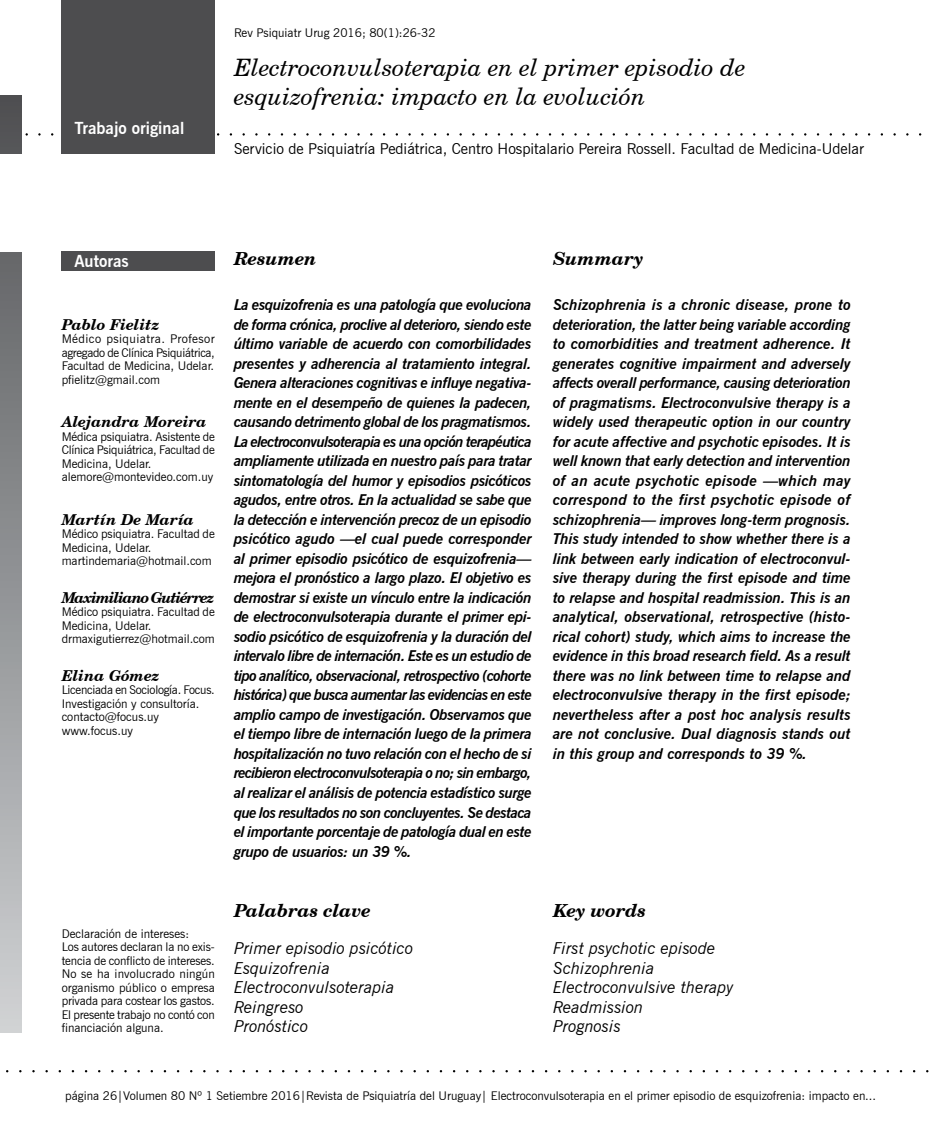
<style>
.page{position:relative;width:936px;height:1132px;background:#fff}
.page>*{position:absolute;margin:0;border:0;box-sizing:border-box;transform-origin:0 0}
.t1{font:italic 24px/28.8px "Century Schoolbook BT";color:#000}
.t2{font:italic 700 18px "Century Schoolbook BT";color:#000}
.t3{font:italic 16.5px/19.5px "News Gothic BT";color:#000}
.t4{font:700 16.5px "News Gothic BT";color:#fff}
.t5{font:italic 700 15px/19.5px "News Gothic BT";letter-spacing:-.005em;color:#000;text-align:justify}
.t6{font:15px "News Gothic BT";color:#000}
.t7{font:italic 700 15px "Century Schoolbook BT";color:#000}
.t8{font:italic 700 15px "Century Schoolbook BT";letter-spacing:-.07em;color:#000}
.t9{font:12px/13.5px "News Gothic BT";color:#000}
</style>
<div class="page">
<div style="left:62px;top:0;width:153px;height:154px;background:#4d4d4f"></div>
<div style="left:62px;top:251px;width:153px;height:20px;background:#4d4d4f"></div>
<svg style="left:0;top:95px;width:21px;height:936px;background:#959799"></svg>
<div style="left:0;top:154px;width:31px;height:97px;background:#fff"></div>
<p class="t4" style="left:74px;top:118px;width:111px">Trabajo original</p>
<p class="t9" style="left:234px;top:26px;width:203px">Rev Psiquiatr Urug 2016; 80(1):26-32</p>
<h1 class="t1" style="left:234px;top:53px;width:513px">Electroconvulsoterapia en el primer episodio de esquizofrenia: impacto en la evolución</h1>
<p class="t6" style="left:234px;top:139px;width:631px">Servicio de Psiquiatría Pediátrica, Centro Hospitalario Pereira Rossell. Facultad de Medicina-Udelar</p>
<p class="t4" style="left:74px;top:250px;width:56px">Autoras</p>
<p class="t7" style="left:62px;top:315px;width:100px">Pablo Fielitz</p>
<p class="t9" style="left:62px;top:332px;width:155px;text-align:justify">Médico psiquiatra. Profesor agregado de Clínica Psiquiátrica, Facultad de Medicina, Udelar. pfielitz@gmail.com</p>
<p class="t7" style="left:62px;top:412px;width:147px">Alejandra Moreira</p>
<p class="t9" style="left:62px;top:429px;width:155px">Médica psiquiatra. Asistente de<br>Clínica Psiquiátrica, Facultad de<br>Medicina, Udelar. alemore@montevideo.com.uy</p>
<p class="t7" style="left:62px;top:510px;width:134px">Martín De María</p>
<p class="t9" style="left:62px;top:527px;width:155px">Médico psiquiatra. Facultad de<br>Medicina, Udelar. martindemaria@hotmail.com</p>
<p class="t8" style="left:62px;top:588px;width:155px">Maximiliano Gutiérrez</p>
<p class="t9" style="left:62px;top:605px;width:155px">Médico psiquiatra. Facultad de<br>Medicina, Udelar. drmaxigutierrez@hotmail.com</p>
<p class="t7" style="left:62px;top:666px;width:100px">Elina Gómez</p>
<p class="t9" style="left:62px;top:683px;width:155px">Licenciada en Sociología. Focus.<br>Investigación y consultoría. contacto@focus.uy www.focus.uy</p>
<p class="t9" style="left:62px;top:926px;width:155px">Declaración de intereses:<br>Los autores declaran la no exis&shy;tencia de conflicto de intereses.<br>No se ha involucrado ningún organismo público o empresa privada para costear los gastos.<br>El presente trabajo no contó con financiación alguna.</p>
<p class="t2" style="left:234px;top:247px;width:84px">Resumen</p>
<p class="t5" style="left:234px;top:295px;width:299px">La esquizofrenia es una patología que evoluciona de forma crónica, proclive al deterioro, siendo este último variable de acuerdo con comorbilidades presentes y adherencia al tratamiento integral.<br>Genera alteraciones cognitivas e influye negativa&shy;mente en el desempeño de quienes la padecen, causando detrimento global de los pragmatismos.<br>La electroconvulsoterapia es una opción terapéutica ampliamente utilizada en nuestro país para tratar sintomatología del humor y episodios psicóticos agudos, entre otros. En la actualidad se sabe que la detección e intervención precoz de un episodio psicótico agudo —el cual puede corresponder al primer episodio psicótico de esquizofrenia— mejora el pronóstico a largo plazo. El objetivo es demostrar si existe un vínculo entre la indicación de electroconvulsoterapia durante el primer epi&shy;sodio psicótico de esquizofrenia y la duración del intervalo libre de internación. Este es un estudio de tipo analítico, observacional, retrospectivo (cohorte histórica) que busca aumentar las evidencias en este amplio campo de investigación. Observamos que el tiempo libre de internación luego de la primera hospitalización no tuvo relación con el hecho de si recibieron electroconvulsoterapia o no; sin embargo, al realizar el análisis de potencia estadístico surge que los resultados no son concluyentes. Se destaca el importante porcentaje de patología dual en este grupo de usuarios: un 39 %.</p>
<p class="t2" style="left:234px;top:899px;width:138px">Palabras clave</p>
<p class="t3" style="left:234px;top:938px;width:181px">Primer episodio psicótico<br>Esquizofrenia<br>Electroconvulsoterapia<br>Reingreso<br>Pronóstico</p>
<p class="t2" style="left:553px;top:247px;width:92px">Summary</p>
<p class="t5" style="left:553px;top:295px;width:299px">Schizophrenia is a chronic disease, prone to deterioration, the latter being variable according to comorbidities and treatment adherence. It generates cognitive impairment and adversely affects overall performance, causing deterioration of pragmatisms. Electroconvulsive therapy is a widely used therapeutic option in our country for acute affective and psychotic episodes. It is well known that early detection and intervention of an acute psychotic episode —which may correspond to the first psychotic episode of schizophrenia— improves long-term prognosis.<br>This study intended to show whether there is a link between early indication of electroconvul&shy;sive therapy during the first episode and time to relapse and hospital readmission. This is an analytical, observational, retrospective (histo&shy;rical cohort) study, which aims to increase the evidence in this broad research field. As a result there was no link between time to relapse and electroconvulsive therapy in the first episode; nevertheless after a post hoc analysis results are not conclusive. Dual diagnosis stands out in this group and corresponds to 39 %.</p>
<p class="t2" style="left:553px;top:899px;width:95px">Key words</p>
<p class="t3" style="left:553px;top:938px;width:182px">First psychotic episode<br>Schizophrenia<br>Electroconvulsive therapy<br>Readmission<br>Prognosis</p>
<p class="t9" style="left:65px;top:1088px;width:812px">página 26|Volumen 80 Nº 1 Setiembre 2016|Revista de Psiquiatría del Uruguay| Electroconvulsoterapia en el primer episodio de esquizofrenia: impacto en...</p>
</div>
